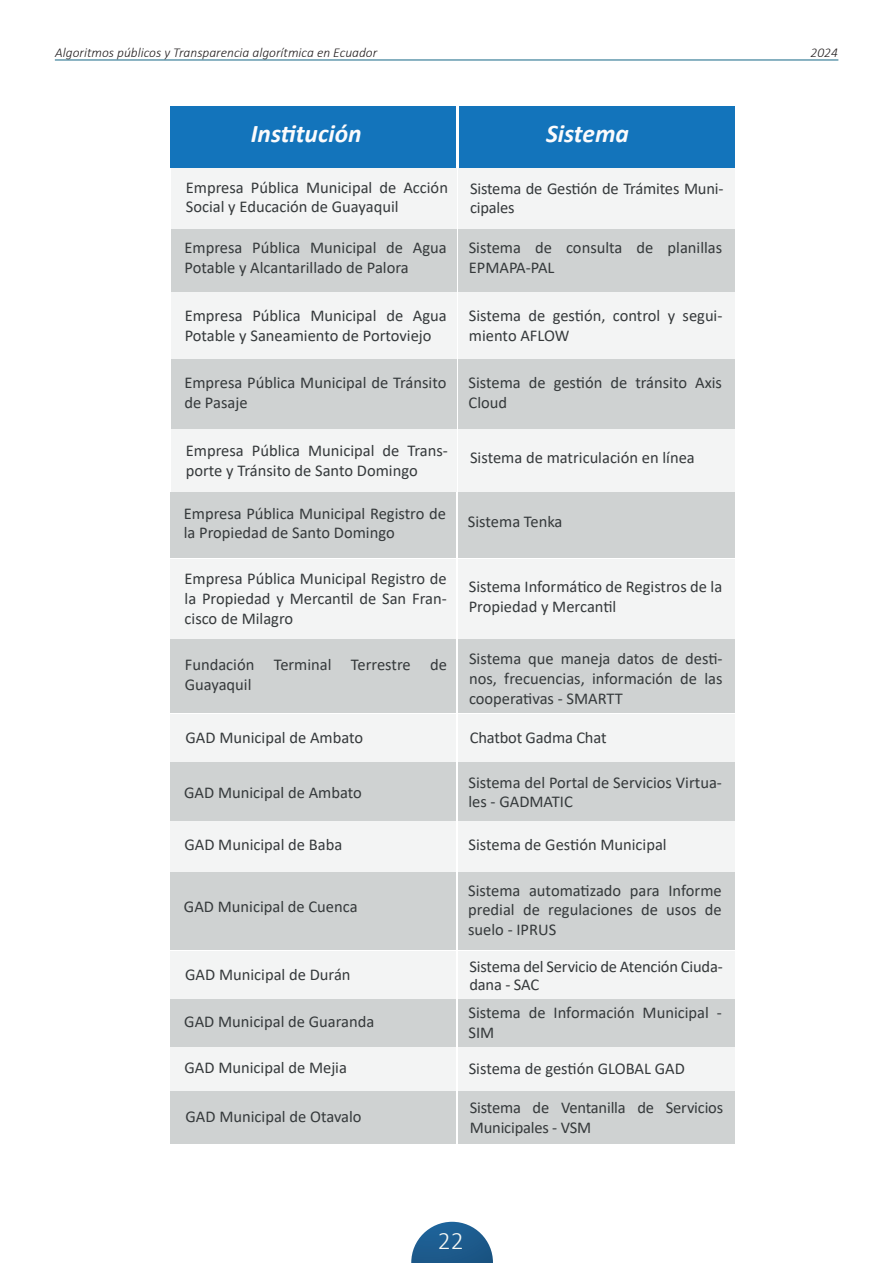
<style>
.page{position:relative;width:893px;height:1263px;background:#fff}
.page>*{position:absolute;margin:0;border:0;box-sizing:border-box;transform-origin:0 0}
.t1{font:italic 700 25.5px "Calibri";color:#fbfbfc}
.t2{font:300 25.5px "Calibri";color:#f6f8f4}
.t3{font:16.5px/19.8px "Calibri";color:#35393b}
.t4{font:italic 300 13.5px "Calibri";color:#231f20}
</style>
<div class="page">
<hr style="left:55px;top:60px;width:783px;height:1px;background:#156686">
<svg style="left:411px;top:1222px;width:82px;height:41px"></svg>
<div style="left:458px;top:168px;width:277px;height:61px;background:#f3f4f4"></div>
<div style="left:458px;top:229px;width:277px;height:63px;background:#cfd2d2"></div>
<div style="left:458px;top:292px;width:277px;height:69px;background:#f3f4f4"></div>
<div style="left:458px;top:360px;width:277px;height:69px;background:#cfd2d2"></div>
<div style="left:458px;top:429px;width:277px;height:62px;background:#f3f4f4"></div>
<div style="left:171px;top:168px;width:286px;height:61px;background:#f3f4f4"></div>
<div style="left:171px;top:229px;width:286px;height:63px;background:#cfd2d2"></div>
<div style="left:171px;top:292px;width:286px;height:69px;background:#f3f4f4"></div>
<div style="left:171px;top:360px;width:286px;height:69px;background:#cfd2d2"></div>
<div style="left:171px;top:429px;width:286px;height:62px;background:#f3f4f4"></div>
<div style="left:170px;top:106px;width:286px;height:62px;background:#1374bb"></div>
<div style="left:459px;top:106px;width:275px;height:62px;background:#1374bb"></div>
<div style="left:458px;top:492px;width:276px;height:66px;background:#cfd2d2"></div>
<div style="left:170px;top:492px;width:286px;height:66px;background:#cfd2d2"></div>
<div style="left:458px;top:559px;width:277px;height:80px;background:#f3f4f4"></div>
<div style="left:458px;top:639px;width:277px;height:73px;background:#cfd2d2"></div>
<div style="left:458px;top:714px;width:277px;height:49px;background:#f3f4f4"></div>
<div style="left:458px;top:762px;width:277px;height:59px;background:#cfd2d2"></div>
<div style="left:458px;top:821px;width:277px;height:51px;background:#f3f4f4"></div>
<div style="left:170px;top:559px;width:286px;height:80px;background:#f3f4f4"></div>
<div style="left:170px;top:639px;width:286px;height:73px;background:#cfd2d2"></div>
<div style="left:170px;top:714px;width:286px;height:49px;background:#f3f4f4"></div>
<div style="left:170px;top:762px;width:286px;height:59px;background:#cfd2d2"></div>
<div style="left:170px;top:821px;width:286px;height:51px;background:#f3f4f4"></div>
<div style="left:458px;top:872px;width:276px;height:77px;background:#cfd2d2"></div>
<div style="left:170px;top:872px;width:286px;height:77px;background:#cfd2d2"></div>
<div style="left:458px;top:951px;width:276px;height:50px;background:#f3f4f4"></div>
<div style="left:170px;top:951px;width:286px;height:50px;background:#f3f4f4"></div>
<div style="left:458px;top:1000px;width:276px;height:47px;background:#cfd2d2"></div>
<div style="left:458px;top:1046px;width:276px;height:45px;background:#f3f4f4"></div>
<div style="left:458px;top:1091px;width:277px;height:52px;background:#cfd2d2"></div>
<div style="left:170px;top:1000px;width:286px;height:47px;background:#cfd2d2"></div>
<div style="left:170px;top:1046px;width:286px;height:45px;background:#f3f4f4"></div>
<div style="left:171px;top:1091px;width:285px;height:52px;background:#cfd2d2"></div>
<p class="t4" style="left:55px;top:44px;width:323px">Algoritmos públicos y Transparencia algorítmica en Ecuador</p>
<p class="t4" style="left:810px;top:44px;width:29px">2024</p>
<h1 class="t1" style="left:251px;top:116px;width:112px">Institución</h1>
<h1 class="t1" style="left:546px;top:116px;width:84px">Sistema</h1>
<p class="t3" style="left:186px;top:177px;width:264px">Empresa Pública Municipal de Acción<br>Social y Educación de Guayaquil</p>
<p class="t3" style="left:470px;top:178px;width:255px">Sistema de Gestión de Trámites Muni&shy;cipales</p>
<p class="t3" style="left:185px;top:237px;width:264px">Empresa Pública Municipal de Agua<br>Potable y Alcantarillado de Palora</p>
<p class="t3" style="left:469px;top:237px;width:255px">Sistema de consulta de planillas<br>EPMAPA-PAL</p>
<p class="t3" style="left:185px;top:305px;width:264px">Empresa Pública Municipal de Agua<br>Potable y Saneamiento de Portoviejo</p>
<p class="t3" style="left:469px;top:305px;width:255px">Sistema de gestión, control y segui&shy;miento AFLOW</p>
<p class="t3" style="left:184px;top:372px;width:264px">Empresa Pública Municipal de Tránsito de Pasaje</p>
<p class="t3" style="left:469px;top:372px;width:255px">Sistema de gestión de tránsito Axis<br>Cloud</p>
<p class="t3" style="left:186px;top:440px;width:264px">Empresa Pública Municipal de Trans&shy;porte y Tránsito de Santo Domingo</p>
<p class="t3" style="left:470px;top:448px;width:226px">Sistema de matriculación en línea</p>
<p class="t3" style="left:184px;top:503px;width:264px">Empresa Pública Municipal Registro de la Propiedad de Santo Domingo</p>
<p class="t3" style="left:468px;top:511px;width:96px">Sistema Tenka</p>
<p class="t3" style="left:185px;top:568px;width:264px;text-align:justify">Empresa Pública Municipal Registro de la Propiedad y Mercantil de San Fran&shy;cisco de Milagro</p>
<p class="t3" style="left:469px;top:576px;width:255px">Sistema Informático de Registros de la<br>Propiedad y Mercantil</p>
<p class="t3" style="left:185px;top:654px;width:264px">Fundación Terminal Terrestre de<br>Guayaquil</p>
<p class="t3" style="left:469px;top:648px;width:255px;text-align:justify">Sistema que maneja datos de desti&shy;nos, frecuencias, información de las cooperativas - SMARTT</p>
<p class="t3" style="left:186px;top:727px;width:179px">GAD Municipal de Ambato</p>
<p class="t3" style="left:470px;top:727px;width:138px">Chatbot Gadma Chat</p>
<p class="t3" style="left:184px;top:782px;width:179px">GAD Municipal de Ambato</p>
<p class="t3" style="left:468px;top:772px;width:255px">Sistema del Portal de Servicios Virtua&shy;les - GADMATIC</p>
<p class="t3" style="left:184px;top:834px;width:159px">GAD Municipal de Baba</p>
<p class="t3" style="left:469px;top:834px;width:200px">Sistema de Gestión Municipal</p>
<p class="t3" style="left:184px;top:896px;width:175px">GAD Municipal de Cuenca</p>
<p class="t3" style="left:468px;top:880px;width:255px;text-align:justify">Sistema automatizado para Informe predial de regulaciones de usos de suelo - IPRUS</p>
<p class="t3" style="left:185px;top:964px;width:167px">GAD Municipal de Durán</p>
<p class="t3" style="left:469px;top:957px;width:255px;line-height:18px">Sistema del Servicio de Atención Ciuda&shy;dana - SAC</p>
<p class="t3" style="left:184px;top:1011px;width:192px">GAD Municipal de Guaranda</p>
<p class="t3" style="left:468px;top:1002px;width:255px">Sistema de Información Municipal -<br>SIM</p>
<p class="t3" style="left:185px;top:1057px;width:164px">GAD Municipal de Mejia</p>
<p class="t3" style="left:469px;top:1058px;width:218px">Sistema de gestión GLOBAL GAD</p>
<p class="t3" style="left:186px;top:1107px;width:177px">GAD Municipal de Otavalo</p>
<p class="t3" style="left:470px;top:1097px;width:255px">Sistema de Ventanilla de Servicios<br>Municipales - VSM</p>
<h1 class="t2" style="left:438px;top:1225px;width:27px">22</h1>
</div>
